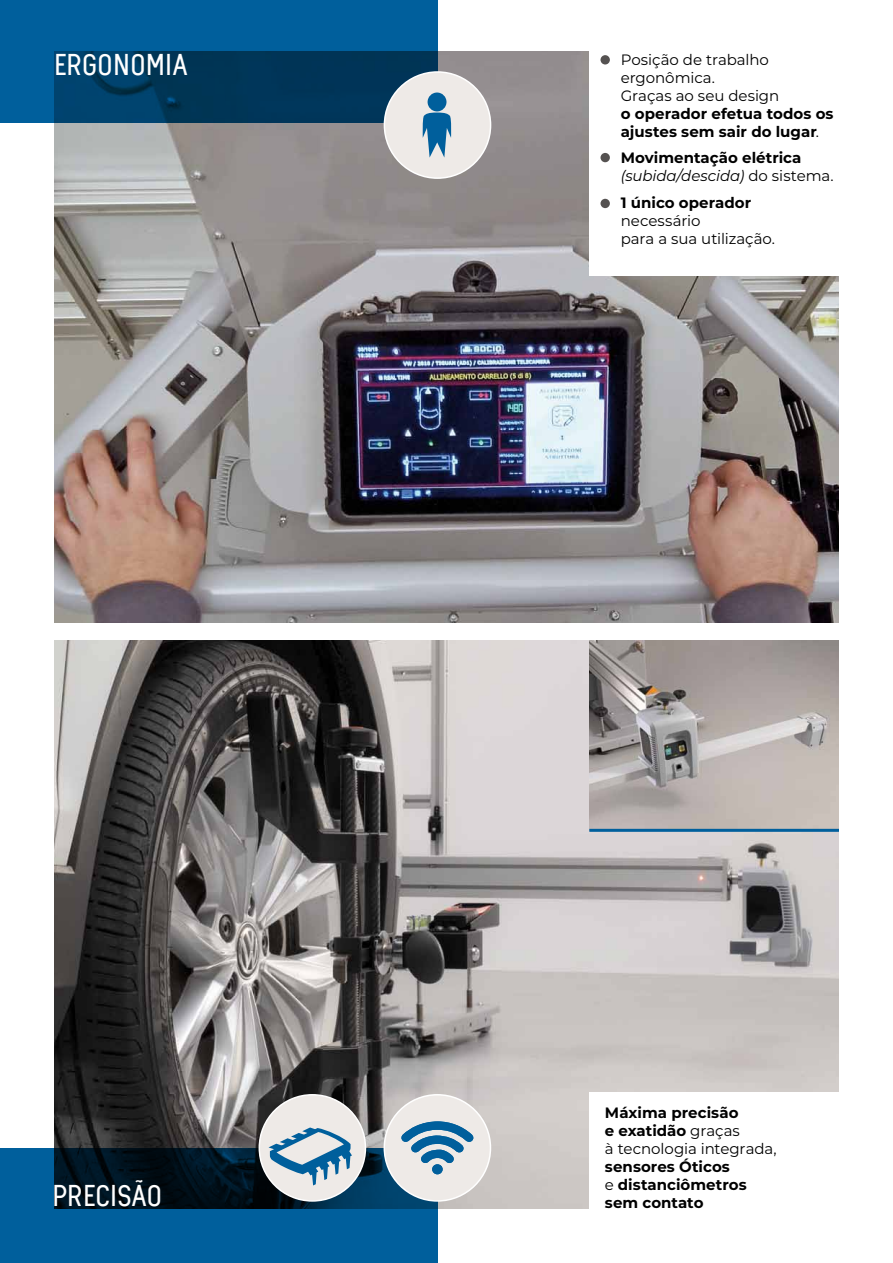
<style>
.page{position:relative;width:893px;height:1263px;background:#fff}
.page>*{position:absolute;margin:0;border:0;box-sizing:border-box;transform-origin:0 0}
.t1{font:500 30px "neuron";color:#fff}
.Paragraph_2{font:700 15px/18px "Montserrat";color:#000}
.Paragraph_2-2{font:15px/18px "Montserrat";letter-spacing:-.005em;color:#000}
.s1{font-weight:400}
.s2{font-weight:400;font-style:italic}
.s3{font-weight:700}
</style>
<div class="page">
<img style="left:54px;top:640px;width:785px;height:569px">
<img style="left:54px;top:52px;width:785px;height:570px">
<svg style="left:0;top:0;width:437px;height:122px;background:#004c7c"></svg>
<svg style="left:0;top:1148px;width:437px;height:115px;background:#004470"></svg>
<div style="left:384px;top:72px;width:107px;height:106px;background:#eeeae7;border-radius:50%"></div>
<div style="left:384px;top:71px;width:107px;height:108px;border:2px solid #fff;border-radius:50%"></div>
<svg style="left:422px;top:93px;width:30px;height:65px"></svg>
<div style="left:589px;top:37px;width:263px;height:239px;background:#fff"></div>
<div style="left:259px;top:1095px;width:106px;height:106px;background:#eeeae7;border-radius:50%"></div>
<div style="left:259px;top:1094px;width:107px;height:108px;border:2px solid #fff;border-radius:50%"></div>
<div style="left:384px;top:1095px;width:106px;height:106px;background:#eeeae7;border-radius:50%"></div>
<div style="left:384px;top:1094px;width:107px;height:108px;border:2px solid #fff;border-radius:50%"></div>
<svg style="left:268px;top:1127px;width:84px;height:58px"></svg>
<svg style="left:401px;top:1121px;width:73px;height:53px"></svg>
<div style="left:432px;top:1164px;width:11px;height:10px;background:#005f9c;border-radius:50%"></div>
<img style="left:589px;top:640px;width:250px;height:189px">
<hr style="left:589px;top:829px;width:250px;height:3px;background:#005f9c">
<div style="left:589px;top:1092px;width:268px;height:140px;background:#fff"></div>
<svg style="left:600px;top:55px;width:10px;height:10px"></svg>
<div style="left:600px;top:153px;width:10px;height:9px;background:#555251;border-radius:50%"></div>
<div style="left:600px;top:199px;width:10px;height:9px;background:#555251;border-radius:50%"></div>
<p class="t1" style="left:54px;top:48px;width:136px">ERGONOMIA</p>
<p class="t1" style="left:52px;top:1179px;width:112px">PRECISÃO</p>
<p class="Paragraph_2-2" style="left:621px;top:50px;width:150px">Posição de trabalho</p>
<p class="Paragraph_2-2" style="left:621px;top:68px;width:96px">ergonômica.</p>
<p class="Paragraph_2" style="left:621px;top:86px;width:214px"><span class="s1">Graças ao seu design<br></span>o operador efetua todos os ajustes sem sair do lugar<span class="s1">.</span></p>
<p class="Paragraph_2" style="left:621px;top:148px;width:214px">Movimentação elétrica <span class="s2">(subida/descida)</span> <span class="s1">do sistema.</span></p>
<p class="Paragraph_2" style="left:621px;top:192px;width:132px">1 único operador</p>
<p class="Paragraph_2-2" style="left:621px;top:211px;width:81px">necessário</p>
<p class="Paragraph_2-2" style="left:621px;top:229px;width:156px">para a sua utilização.</p>
<p class="Paragraph_2" style="left:605px;top:1103px;width:135px">Máxima precisão</p>
<p class="Paragraph_2" style="left:605px;top:1121px;width:136px">e exatidão <span class="s1">graças</span></p>
<p class="Paragraph_2-2" style="left:605px;top:1139px;width:173px">à tecnologia integrada, <span class="s3">sensores Óticos</span></p>
<p class="Paragraph_2" style="left:605px;top:1175px;width:143px"><span class="s1">e</span> distanciômetros</p>
<p class="Paragraph_2" style="left:605px;top:1193px;width:100px">sem contato</p>
</div>
